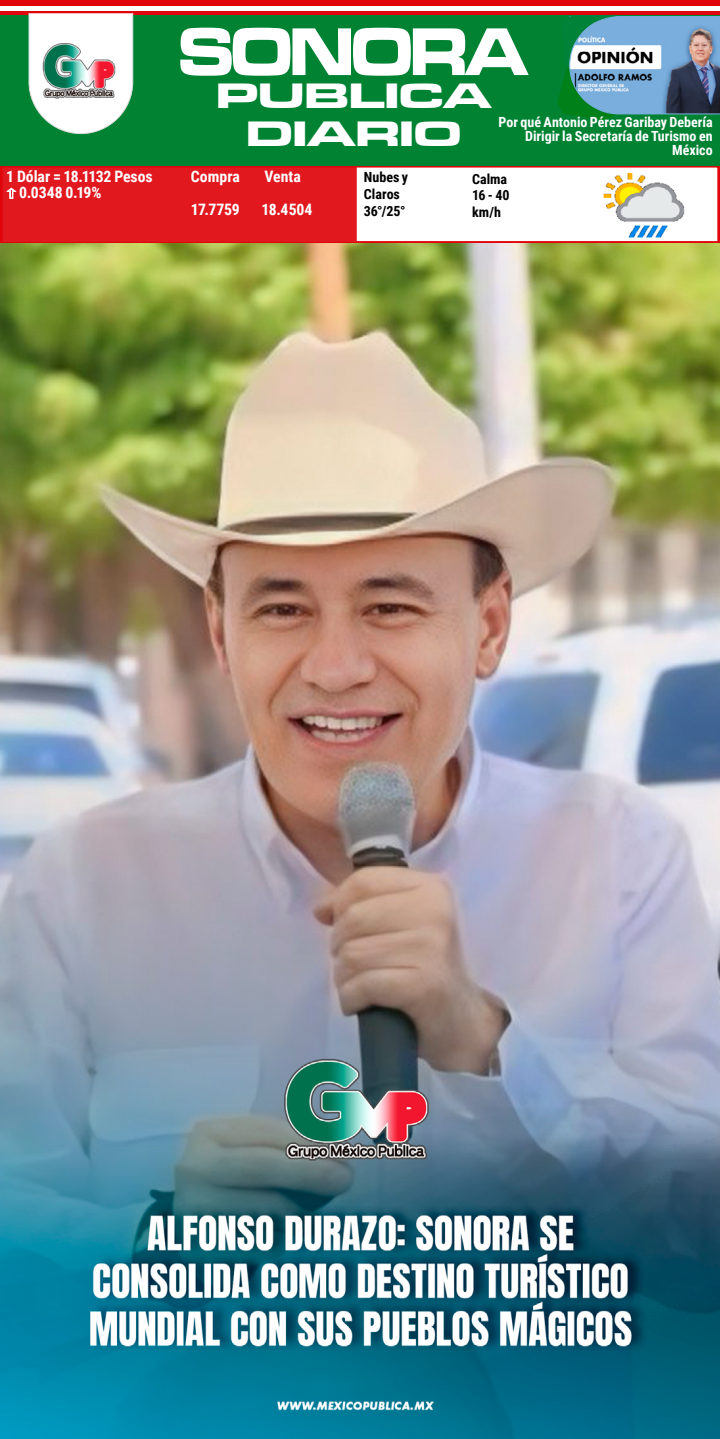
<style>
.page{position:relative;width:720px;height:1439px;background:#fff}
.page>*{position:absolute;margin:0;border:0;box-sizing:border-box;transform-origin:0 0}
.t1{font:70px "Microgramma D Bold Exte";letter-spacing:-.045em;color:#fff;scale:.9 1}
.t2{font:36.49px/37.5px "Microgramma D Bold Exte";color:#fff;text-align:center;scale:1.33 1}
.t3{font:700 15.75px/16.6px "Roboto Condensed";color:#fff}
.t4{font:700 14px/14px "Roboto Condensed";color:#fff;text-align:right}
.t5{font:700 14px/16.6px "Roboto Condensed";color:#000}
</style>
<div class="page">
<div style="left:0;top:165px;width:719px;height:79px;border:3px solid #e0040b"></div>
<div style="left:0;top:165px;width:356px;height:76px;background:#e2181f;border:3px solid #e0040b"></div>
<div style="left:0;top:14px;width:719px;height:151px;background:#008233"></div>
<hr style="left:0;top:11px;width:719px;height:3px;background:#e0040b">
<div style="left:0;top:0;width:719px;height:6px;background:#e0040b"></div>
<svg style="left:29px;top:13px;width:104px;height:121px;background:#c9d7ce"></svg>
<img style="left:596px;top:168px;width:93px;height:73px">
<svg style="left:557px;top:16px;width:162px;height:104px;background:#64949d"></svg>
<img style="left:0;top:244px;width:719px;height:1195px">
<h1 class="t1" style="left:179px;top:4px;width:389px">SONORA</h1>
<h2 class="t2" style="left:216px;top:76px;width:208px">PUBLICA<br>DIARIO</h2>
<p class="t4" style="left:498px;top:114px;width:215px">Por qué Antonio Pérez Garibay Debería<br>Dirigir la Secretaría de Turismo en<br>México</p>
<p class="t3" style="left:6px;top:167px;width:148px">1 Dólar = 18.1132 Pesos ⇧ 0.0348 0.19%</p>
<p class="t3" style="left:191px;top:167px;width:51px">Compra</p>
<p class="t3" style="left:264px;top:167px;width:38px">Venta</p>
<p class="t3" style="left:191px;top:200px;width:50px">17.7759</p>
<p class="t3" style="left:261px;top:200px;width:52px">18.4504</p>
<p class="t5" style="left:364px;top:169px;width:46px">Nubes y<br>Claros<br>36°/25°</p>
<p class="t5" style="left:472px;top:170px;width:39px">Calma<br>16 - 40 km/h</p>
</div>
